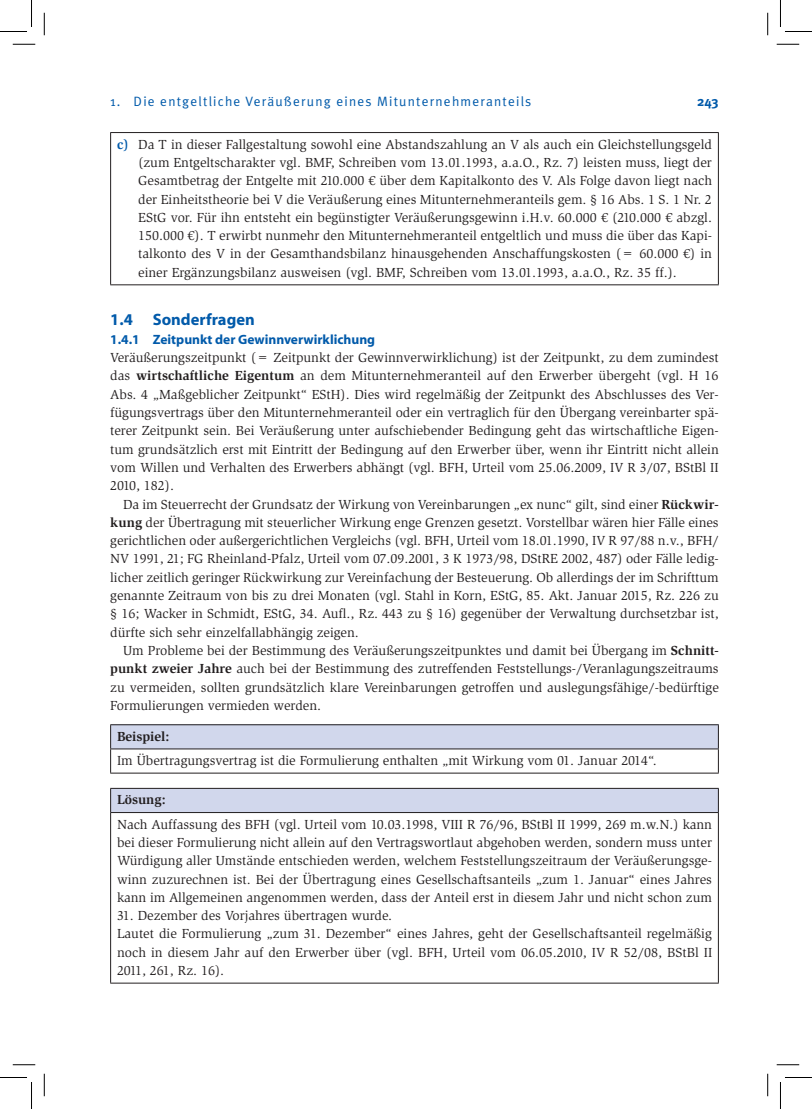
<style>
.page{position:relative;width:812px;height:1109px;background:#fff}
.page>*{position:absolute;margin:0;border:0;box-sizing:border-box;transform-origin:0 0}
.Überschrift_3{font:700 16.5px "Myriad";color:#015aaa}
.Slimbach_Grundtext{font:13.5px/18.3px "Slimbach Std";color:#231f20;text-align:justify}
.Aufzählung_ohne{font:13.5px/18.3px "Slimbach Std";color:#231f20;text-align:justify}
.t1{font:13.5px "Meta Plus Normal";letter-spacing:.09em;color:#015aaa}
.Überschrift_4{font:700 13.5px "Myriad";color:#015aaa}
.Slimbach_Grundtext-2{font:700 13.5px "Slimbach Std";color:#231f20}
.t2{font:700 13.5px "Meta Plus";color:#015aaa}
.s1{font-weight:700;color:#015aaa}
.s2{font-weight:700}
</style>
<div class="page">
<hr style="left:110px;top:133px;width:1px;height:151px;background:#231f20">
<hr style="left:717px;top:133px;width:1px;height:151px;background:#231f20">
<hr style="left:110px;top:284px;width:608px;height:1px;background:#231f20">
<hr style="left:110px;top:132px;width:608px;height:1px;background:#231f20">
<div style="left:111px;top:725px;width:607px;height:24px;background:#d1d7ec"></div>
<hr style="left:110px;top:773px;width:608px;height:1px;background:#231f20">
<hr style="left:110px;top:724px;width:608px;height:1px;background:#231f20">
<svg style="left:110px;top:725px;width:1px;height:48px"></svg>
<svg style="left:717px;top:725px;width:1px;height:48px"></svg>
<hr style="left:110px;top:749px;width:608px;height:1px;background:#231f20">
<div style="left:111px;top:788px;width:607px;height:25px;background:#d1d7ec"></div>
<hr style="left:110px;top:813px;width:1px;height:170px;background:#231f20">
<hr style="left:717px;top:813px;width:1px;height:170px;background:#231f20">
<hr style="left:110px;top:788px;width:608px;height:1px;background:#231f20">
<svg style="left:110px;top:789px;width:1px;height:23px"></svg>
<svg style="left:717px;top:789px;width:1px;height:23px"></svg>
<hr style="left:110px;top:812px;width:608px;height:1px;background:#231f20">
<hr style="left:110px;top:983px;width:608px;height:1px;background:#231f20">
<svg style="left:13px;top:44px;width:22px;height:1px"></svg>
<svg style="left:776px;top:44px;width:23px;height:1px"></svg>
<svg style="left:13px;top:1064px;width:22px;height:1px"></svg>
<svg style="left:776px;top:1064px;width:23px;height:1px"></svg>
<svg style="left:44px;top:13px;width:1px;height:22px"></svg>
<svg style="left:44px;top:1074px;width:1px;height:22px"></svg>
<svg style="left:767px;top:13px;width:1px;height:22px"></svg>
<svg style="left:767px;top:1074px;width:1px;height:22px"></svg>
<svg style="left:0;top:0;width:32px;height:32px"></svg>
<svg style="left:0;top:1077px;width:32px;height:32px"></svg>
<svg style="left:780px;top:0;width:31px;height:32px"></svg>
<svg style="left:780px;top:1077px;width:31px;height:32px"></svg>
<p class="t1" style="left:110px;top:93px;width:422px">1. Die entgeltliche Veräußerung eines Mitunternehmeranteils</p>
<p class="t2" style="left:697px;top:93px;width:23px">243</p>
<p class="Aufzählung_ohne" style="left:138px;top:135px;width:575px;text-indent:-21px"><span class="s1">c)</span> Da T in dieser Fallgestaltung sowohl eine Abstandszahlung an V als auch ein Gleichstellungsgeld (zum Entgeltscharakter vgl. BMF, Schreiben vom 13.01.1993, a.a.O., Rz. 7) leisten muss, liegt der Gesamtbetrag der Entgelte mit 210.000 € über dem Kapitalkonto des V. Als Folge davon liegt nach der Einheitstheorie bei V die Veräußerung eines Mitunternehmeranteils gem. § 16 Abs. 1 S. 1 Nr. 2<br>EStG vor. Für ihn entsteht ein begünstigter Veräußerungsgewinn i.H.v. 60.000 € (210.000 € abzgl.<br>150.000 €). T erwirbt nunmehr den Mitunternehmeranteil entgeltlich und muss die über das Kapi&shy;talkonto des V in der Gesamthandsbilanz hinausgehenden Anschaffungskosten (= 60.000 €) in einer Ergänzungsbilanz ausweisen (vgl. BMF, Schreiben vom 13.01.1993, a.a.O., Rz. 35 ff.).</p>
<p class="Überschrift_3" style="left:110px;top:311px;width:146px">1.4 Sonderfragen</p>
<p class="Überschrift_4" style="left:110px;top:332px;width:266px">1.4.1 Zeitpunkt der Gewinnverwirklichung</p>
<p class="Slimbach_Grundtext" style="left:110px;top:349px;width:610px">Veräußerungszeitpunkt (= Zeitpunkt der Gewinnverwirklichung) ist der Zeitpunkt, zu dem zumindest das <span class="s2">wirtschaftliche Eigentum</span> an dem Mitunternehmeranteil auf den Erwerber übergeht (vgl. H 16<br>Abs. 4 „Maßgeblicher Zeitpunkt“ EStH). Dies wird regelmäßig der Zeitpunkt des Abschlusses des Ver&shy;fügungsvertrags über den Mitunternehmeranteil oder ein vertraglich für den Übergang vereinbarter spä&shy;terer Zeitpunkt sein. Bei Veräußerung unter aufschiebender Bedingung geht das wirtschaftliche Eigen&shy;tum grundsätzlich erst mit Eintritt der Bedingung auf den Erwerber über, wenn ihr Eintritt nicht allein vom Willen und Verhalten des Erwerbers abhängt (vgl. BFH, Urteil vom 25.06.2009, IV R 3/07, BStBl II 2010, 182).</p>
<p class="Slimbach_Grundtext" style="left:110px;top:495px;width:610px;text-indent:13px">Da im Steuerrecht der Grundsatz der Wirkung von Vereinbarungen „ex nunc“ gilt, sind einer <span class="s2">Rückwir&shy;kung</span> der Übertragung mit steuerlicher Wirkung enge Grenzen gesetzt. Vorstellbar wären hier Fälle eines gerichtlichen oder außergerichtlichen Vergleichs (vgl. BFH, Urteil vom 18.01.1990, IV R 97/88 n.v., BFH/ NV 1991, 21; FG Rheinland-Pfalz, Urteil vom 07.09.2001, 3 K 1973/98, DStRE 2002, 487) oder Fälle ledig&shy;licher zeitlich geringer Rückwirkung zur Vereinfachung der Besteuerung. Ob allerdings der im Schrifttum genannte Zeitraum von bis zu drei Monaten (vgl. Stahl in Korn, EStG, 85. Akt. Januar 2015, Rz. 226 zu § 16; Wacker in Schmidt, EStG, 34. Aufl., Rz. 443 zu § 16) gegenüber der Verwaltung durchsetzbar ist, dürfte sich sehr einzelfallabhängig zeigen.</p>
<p class="Slimbach_Grundtext" style="left:110px;top:641px;width:610px;text-indent:13px">Um Probleme bei der Bestimmung des Veräußerungszeitpunktes und damit bei Übergang im <span class="s2">Schnitt&shy;punkt zweier Jahre</span> auch bei der Bestimmung des zutreffenden Feststellungs-/Veranlagungszeitraums zu vermeiden, sollten grundsätzlich klare Vereinbarungen getroffen und auslegungsfähige/-bedürftige Formulierungen vermieden werden.</p>
<p class="Slimbach_Grundtext-2" style="left:117px;top:728px;width:54px">Beispiel:</p>
<p class="Slimbach_Grundtext" style="left:117px;top:751px;width:541px">Im Übertragungsvertrag ist die Formulierung enthalten „mit Wirkung vom 01. Januar 2014“.</p>
<p class="Slimbach_Grundtext-2" style="left:117px;top:792px;width:50px">Lösung:</p>
<p class="Slimbach_Grundtext" style="left:117px;top:815px;width:596px">Nach Auffassung des BFH (vgl. Urteil vom 10.03.1998, VIII R 76/96, BStBl II 1999, 269 m.w.N.) kann bei dieser Formulierung nicht allein auf den Vertragswortlaut abgehoben werden, sondern muss unter Würdigung aller Umstände entschieden werden, welchem Feststellungszeitraum der Veräußerungsge&shy;winn zuzurechnen ist. Bei der Übertragung eines Gesellschaftsanteils „zum 1. Januar“ eines Jahres kann im Allgemeinen angenommen werden, dass der Anteil erst in diesem Jahr und nicht schon zum</p>
<p class="Slimbach_Grundtext" style="left:117px;top:907px;width:276px">31. Dezember des Vorjahres übertragen wurde.</p>
<p class="Slimbach_Grundtext" style="left:117px;top:925px;width:596px">Lautet die Formulierung „zum 31. Dezember“ eines Jahres, geht der Gesellschaftsanteil regelmäßig noch in diesem Jahr auf den Erwerber über (vgl. BFH, Urteil vom 06.05.2010, IV R 52/08, BStBl II 2011, 261, Rz. 16).</p>
</div>
